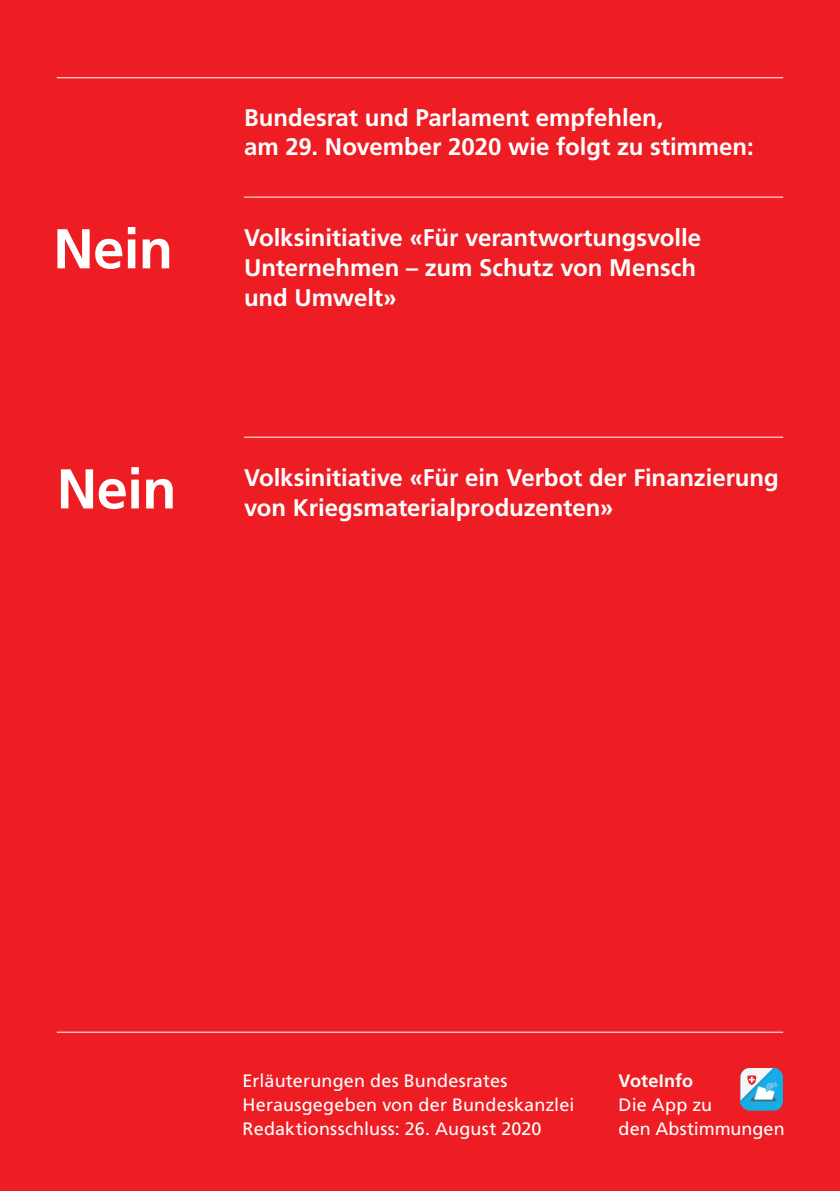
<style>
.page{position:relative;width:840px;height:1191px;background:#fff}
.page>*{position:absolute;margin:0;border:0;box-sizing:border-box;transform-origin:0 0}
.t1{font:700 56px "Frutiger LT Pro";letter-spacing:-.01em;color:#fff}
.t2{font:700 24px/30px "Frutiger LT Pro";letter-spacing:-.005em;color:#fff}
.t3{font:18px/24px "Frutiger LT Pro";letter-spacing:.01em;color:#fff}
.t4{font:700 18px "Frutiger LT Pro";letter-spacing:.005em;color:#fff}
</style>
<div class="page">
<div style="left:0;top:0;width:839px;height:1191px;background:#ee1d23"></div>
<hr style="left:244px;top:197px;width:538px;height:1px;background:#fff">
<hr style="left:244px;top:437px;width:538px;height:1px;background:#fff">
<hr style="left:57px;top:1031px;width:725px;height:1px;background:#fff">
<hr style="left:57px;top:77px;width:725px;height:1px;background:#fff">
<div style="left:739px;top:1068px;width:43px;height:42px;background:#16ace4;border-radius:9px"></div>
<img style="left:739px;top:1101px;width:37px;height:3px">
<svg style="left:739px;top:1068px;width:38px;height:33px"></svg>
<p class="t1" style="left:53px;top:216px;width:121px">Nein</p>
<p class="t1" style="left:57px;top:456px;width:121px">Nein</p>
<h1 class="t2" style="left:244px;top:103px;width:511px;line-height:29px">Bundesrat und Parlament empfehlen,<br>am 29. November 2020 wie folgt zu stimmen:</h1>
<p class="t2" style="left:244px;top:223px;width:458px">Volksinitiative «Für verantwortungsvolle<br>Unternehmen – zum Schutz von Mensch und Umwelt»</p>
<p class="t2" style="left:244px;top:463px;width:536px">Volksinitiative «Für ein Verbot der Finanzierung von Kriegsmaterialproduzenten»</p>
<p class="t3" style="left:242px;top:1068px;width:333px">Erläuterungen des Bundesrates<br>Herausgegeben von der Bundeskanzlei<br>Redaktionsschluss: 26. August 2020</p>
<p class="t4" style="left:618px;top:1069px;width:76px">VoteInfo</p>
<p class="t3" style="left:618px;top:1092px;width:167px">Die App zu<br>den Abstimmungen</p>
</div>
